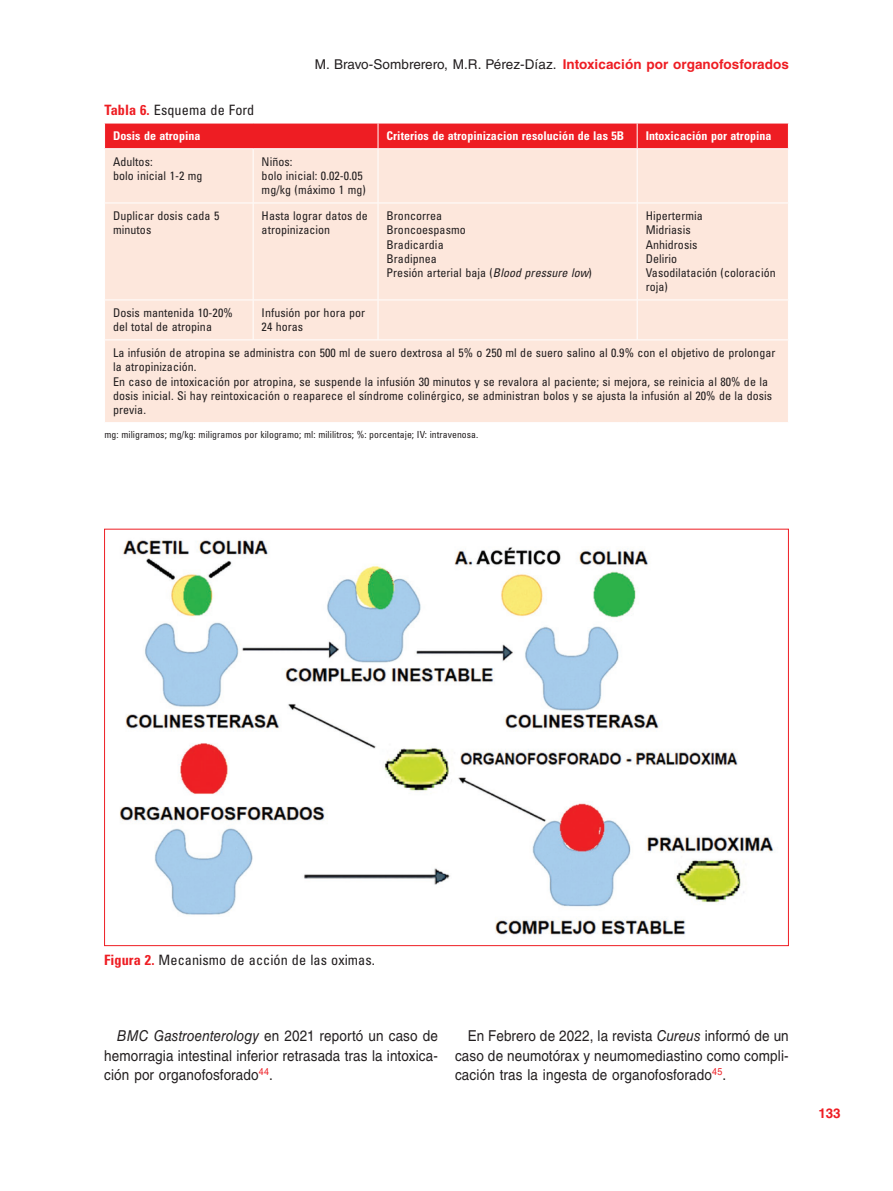
<style>
.page{position:relative;width:893px;height:1191px;background:#fff}
.page>*{position:absolute;margin:0;border:0;box-sizing:border-box;transform-origin:0 0}
.t1{font:15px/19.5px "Helvetica LT Std";letter-spacing:.01em;color:#231f20;text-align:justify;scale:.9 1}
.t2{font:condensed 14.25px "Univers LT Std";letter-spacing:.005em;color:#231f20}
.t3{font:13.5px "Helvetica LT Std";letter-spacing:.005em;color:#231f20}
.t4{font:700 13.5px "Helvetica LT Std";color:#ee1d23}
.t5{font:condensed 12px/14.2px "Univers LT Std";letter-spacing:.005em;color:#231f20}
.t6{font:700 condensed 12px "Univers LT Std";letter-spacing:.005em;color:#fff}
.t7{font:condensed 9.75px "Univers LT Std";letter-spacing:.005em;color:#231f20}
.s1{font-weight:700;color:#ee1d23}
.s2{font-style:italic}
</style>
<div class="page">
<div style="left:105px;top:149px;width:683px;height:273px;background:#fde7dc"></div>
<hr style="left:253px;top:149px;width:1px;height:54px;background:#fff">
<hr style="left:378px;top:149px;width:1px;height:54px;background:#fff">
<hr style="left:637px;top:149px;width:1px;height:54px;background:#fff">
<hr style="left:104px;top:203px;width:149px;height:1px;background:#fff">
<hr style="left:253px;top:203px;width:125px;height:1px;background:#fff">
<hr style="left:253px;top:203px;width:1px;height:96px;background:#fff">
<hr style="left:378px;top:203px;width:259px;height:1px;background:#fff">
<hr style="left:378px;top:203px;width:1px;height:96px;background:#fff">
<hr style="left:637px;top:203px;width:152px;height:1px;background:#fff">
<hr style="left:637px;top:203px;width:1px;height:96px;background:#fff">
<hr style="left:104px;top:299px;width:149px;height:1px;background:#fff">
<hr style="left:253px;top:299px;width:125px;height:1px;background:#fff">
<hr style="left:253px;top:300px;width:1px;height:39px;background:#fff">
<hr style="left:378px;top:299px;width:259px;height:1px;background:#fff">
<hr style="left:378px;top:300px;width:1px;height:39px;background:#fff">
<hr style="left:637px;top:299px;width:152px;height:1px;background:#fff">
<hr style="left:637px;top:300px;width:1px;height:39px;background:#fff">
<hr style="left:104px;top:339px;width:149px;height:1px;background:#fff">
<hr style="left:253px;top:339px;width:125px;height:1px;background:#fff">
<hr style="left:378px;top:339px;width:259px;height:1px;background:#fff">
<hr style="left:637px;top:339px;width:152px;height:1px;background:#fff">
<div style="left:104px;top:123px;width:685px;height:25px;background:#ee1d23"></div>
<img style="left:119px;top:540px;width:656px;height:395px">
<p class="t3" style="left:315px;top:57px;width:475px">M. Bravo-Sombrerero, M.R. Pérez-Díaz. <span class="s1">Intoxicación por organofosforados</span></p>
<p class="t2" style="left:105px;top:100px;width:151px"><span class="s1">Tabla 6.</span> Esquema de Ford</p>
<p class="t6" style="left:113px;top:129px;width:89px">Dosis de atropina</p>
<p class="t6" style="left:387px;top:129px;width:239px">Criterios de atropinizacion resolución de las 5B</p>
<p class="t6" style="left:646px;top:129px;width:127px">Intoxicación por atropina</p>
<p class="t5" style="left:113px;top:154px;width:91px">Adultos:<br>bolo inicial 1‑2 mg</p>
<p class="t5" style="left:262px;top:154px;width:106px">Niños:<br>bolo inicial: 0.02‑0.05 mg/kg (máximo 1 mg)</p>
<p class="t5" style="left:113px;top:208px;width:108px">Duplicar dosis cada 5 minutos</p>
<p class="t5" style="left:262px;top:208px;width:108px">Hasta lograr datos de atropinizacion</p>
<p class="t5" style="left:387px;top:208px;width:207px">Broncorrea<br>Broncoespasmo<br>Bradicardia<br>Bradipnea<br>Presión arterial baja (<span class="s2">Blood pressure low</span>)</p>
<p class="t5" style="left:646px;top:208px;width:132px">Hipertermia<br>Midriasis<br>Anhidrosis<br>Delirio<br>Vasodilatación (coloración roja)</p>
<p class="t5" style="left:113px;top:305px;width:121px">Dosis mantenida 10‑20% del total de atropina</p>
<p class="t5" style="left:262px;top:305px;width:105px">Infusión por hora por<br>24 horas</p>
<p class="t5" style="left:113px;top:345px;width:664px">La infusión de atropina se administra con 500 ml de suero dextrosa al 5% o 250 ml de suero salino al 0.9% con el objetivo de prolongar la atropinización.<br>En caso de intoxicación por atropina, se suspende la infusión 30 minutos y se revalora al paciente; si mejora, se reinicia al 80% de la dosis inicial. Si hay reintoxicación o reaparece el síndrome colinérgico, se administran bolos y se ajusta la infusión al 20% de la dosis previa.</p>
<p class="t7" style="left:105px;top:428px;width:375px">mg: miligramos; mg/kg: miligramos por kilogramo; ml: mililitros; %: porcentaje; IV: intravenosa.</p>
<p class="t2" style="left:104px;top:951px;width:272px"><span class="s1">Figura 2.</span> Mecanismo de acción de las oximas.</p>
<p class="t1" style="left:104px;top:1026px;width:372px;text-indent:13px"><span class="s2">BMC Gastroenterology</span> en 2021 reportó un caso de hemorragia intestinal inferior retrasada tras la intoxica&shy;ción por organofosforado<sup>44</sup>.</p>
<p class="t1" style="left:455px;top:1026px;width:372px;text-indent:13px">En Febrero de 2022, la revista <span class="s2">Cureus</span> informó de un caso de neumotórax y neumomediastino como compli&shy;cación tras la ingesta de organofosforado<sup>45</sup>.</p>
<p class="t4" style="left:819px;top:1104px;width:24px">133</p>
</div>
